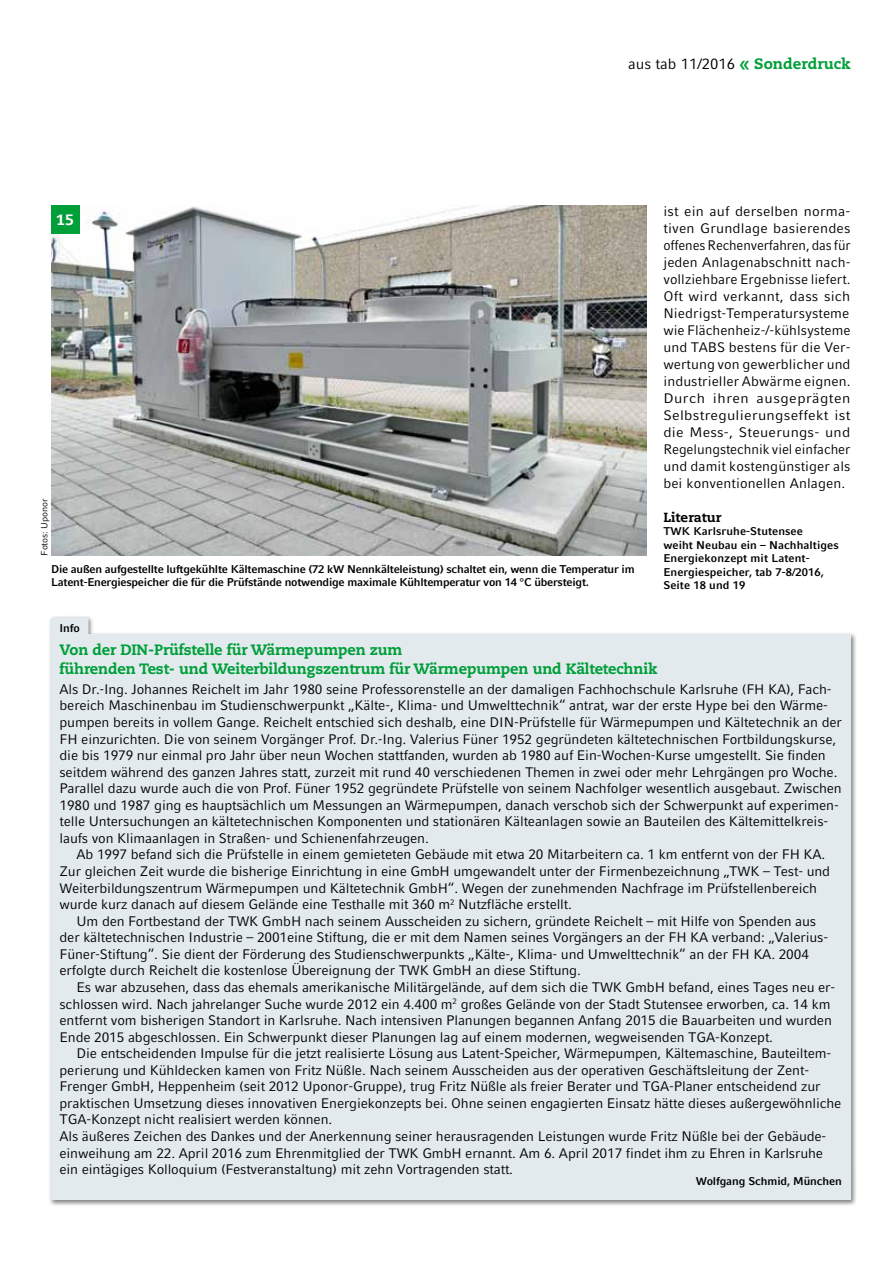
<style>
.page{position:relative;width:893px;height:1263px;background:#fff}
.page>*{position:absolute;margin:0;border:0;box-sizing:border-box;transform-origin:0 0}
.t1{font:800 15px/19.8px "Caecilia LT Std";letter-spacing:-.01em;color:#009f39}
.t2{font:15px "Compatil Fact LT Pro";color:#000}
.t3{font:800 15px "Caecilia LT Std";color:#fff}
.t4{font:13.8px/16.5px "Compatil Fact LT Pro";letter-spacing:-.01em;color:#000}
.t5{font:800 13.2px "Caecilia LT Std";letter-spacing:.005em;color:#000}
.t6{font:700 11.25px/13.5px "Compatil Fact LT Pro";letter-spacing:-.02em;color:#000}
.t7{font:700 11.25px/13.5px "Compatil Fact LT Pro";letter-spacing:.005em;color:#000}
.t8{font:9px "Compatil Fact LT Pro";color:#000}
.s1{font-weight:700;font-size:21px;color:#009f39}
.s2{font-family:"Caecilia LT Std";font-weight:800;color:#009f39}
</style>
<div class="page">
<img style="left:51px;top:205px;width:595px;height:350px">
<div style="left:51px;top:205px;width:28px;height:28px;background:#009f39"></div>
<div style="left:48px;top:615px;width:809px;height:591px;background:#000;opacity:.5"></div>
<div style="left:51px;top:635px;width:799px;height:565px;background:#e2eaee"></div>
<div style="left:51px;top:618px;width:38px;height:20px;background:#e2eaee"></div>
<p class="t2" style="left:628px;top:55px;width:224px">aus tab 11/2016 <span class="s1">«</span> <span class="s2">Sonderdruck</span></p>
<p class="t3" style="left:56px;top:211px;width:19px">15</p>
<p class="t8" style="left:39px;top:555px;width:59px;rotate:-90deg">Fotos: Uponor</p>
<p class="t6" style="left:51px;top:562px;width:585px">Die außen aufgestellte luftgekühlte Kältemaschine (72 kW Nennkälteleistung) schaltet ein, wenn die Temperatur im<br>Latent-Energiespeicher die für die Prüfstände notwendige maximale Kühltemperatur von 14 °C übersteigt.</p>
<p class="t4" style="left:663px;top:203px;width:189px;line-height:17px;text-align:justify">ist ein auf derselben norma&shy;tiven Grundlage basierendes offenes Rechenverfahren, das für jeden Anlagenabschnitt nach&shy;vollziehbare Ergebnisse liefert.<br>Oft wird verkannt, dass sich Niedrigst-Temperatursysteme wie Flächenheiz-/-kühlsysteme und TABS bestens für die Ver&shy;wertung von gewerblicher und industrieller Abwärme eignen.<br>Durch ihren ausgeprägten Selbstregulierungseffekt ist die Mess-, Steuerungs- und Regelungstechnik viel einfacher und damit kostengünstiger als bei konventionellen Anlagen.</p>
<p class="t5" style="left:663px;top:509px;width:60px">Literatur</p>
<p class="t7" style="left:663px;top:524px;width:177px">TWK Karlsruhe-Stutensee<br>weiht Neubau ein – Nachhaltiges<br>Energiekonzept mit Latent-<br>Energiespeicher, tab 7-8/2016,<br>Seite 18 und 19</p>
<p class="t6" style="left:60px;top:621px;width:22px">Info</p>
<p class="t1" style="left:60px;top:639px;width:599px">Von der DIN-Prüfstelle für Wärmepumpen zum<br>führenden Test- und Weiterbildungszentrum für Wärmepumpen und Kältetechnik</p>
<p class="t4" style="left:60px;top:681px;width:784px">Als Dr.-Ing. Johannes Reichelt im Jahr 1980 seine Professorenstelle an der damaligen Fachhochschule Karlsruhe (FH KA), Fach&shy;bereich Maschinenbau im Studienschwerpunkt „Kälte-, Klima- und Umwelttechnik“ antrat, war der erste Hype bei den Wärme&shy;pumpen bereits in vollem Gange. Reichelt entschied sich deshalb, eine DIN-Prüfstelle für Wärmepumpen und Kältetechnik an der FH einzurichten. Die von seinem Vorgänger Prof. Dr.-Ing. Valerius Füner 1952 gegründeten kältetechnischen Fortbildungskurse, die bis 1979 nur einmal pro Jahr über neun Wochen stattfanden, wurden ab 1980 auf Ein-Wochen-Kurse umgestellt. Sie finden seitdem während des ganzen Jahres statt, zurzeit mit rund 40 verschiedenen Themen in zwei oder mehr Lehrgängen pro Woche.<br>Parallel dazu wurde auch die von Prof. Füner 1952 gegründete Prüfstelle von seinem Nachfolger wesentlich ausgebaut. Zwischen 1980 und 1987 ging es hauptsächlich um Messungen an Wärmepumpen, danach verschob sich der Schwerpunkt auf experimen&shy;telle Untersuchungen an kältetechnischen Komponenten und stationären Kälteanlagen sowie an Bauteilen des Kältemittelkreis&shy;laufs von Klimaanlagen in Straßen- und Schienenfahrzeugen.</p>
<p class="t4" style="left:60px;top:846px;width:772px;text-indent:17px">Ab 1997 befand sich die Prüfstelle in einem gemieteten Gebäude mit etwa 20 Mitarbeitern ca. 1 km entfernt von der FH KA.<br>Zur gleichen Zeit wurde die bisherige Einrichtung in eine GmbH umgewandelt unter der Firmenbezeichnung „TWK – Test- und Weiterbildungszentrum Wärmepumpen und Kältetechnik GmbH“. Wegen der zunehmenden Nachfrage im Prüfstellenbereich wurde kurz danach auf diesem Gelände eine Testhalle mit 360 m<sup>2</sup> Nutzfläche erstellt.</p>
<p class="t4" style="left:60px;top:913px;width:770px;text-indent:17px">Um den Fortbestand der TWK GmbH nach seinem Ausscheiden zu sichern, gründete Reichelt – mit Hilfe von Spenden aus der kältetechnischen Industrie – 2001eine Stiftung, die er mit dem Namen seines Vorgängers an der FH KA verband: „Valerius-Füner-Stiftung“. Sie dient der Förderung des Studienschwerpunkts „Kälte-, Klima- und Umwelttechnik“ an der FH KA. 2004 erfolgte durch Reichelt die kostenlose Übereignung der TWK GmbH an diese Stiftung.</p>
<p class="t4" style="left:60px;top:979px;width:777px;text-indent:17px">Es war abzusehen, dass das ehemals amerikanische Militärgelände, auf dem sich die TWK GmbH befand, eines Tages neu er&shy;schlossen wird. Nach jahrelanger Suche wurde 2012 ein 4.400 m<sup>2</sup> großes Gelände von der Stadt Stutensee erworben, ca. 14 km entfernt vom bisherigen Standort in Karlsruhe. Nach intensiven Planungen begannen Anfang 2015 die Bauarbeiten und wurden Ende 2015 abgeschlossen. Ein Schwerpunkt dieser Planungen lag auf einem modernen, wegweisenden TGA-Konzept.</p>
<p class="t4" style="left:60px;top:1045px;width:783px;text-indent:17px">Die entscheidenden Impulse für die jetzt realisierte Lösung aus Latent-Speicher, Wärmepumpen, Kältemaschine, Bauteiltem&shy;perierung und Kühldecken kamen von Fritz Nüßle. Nach seinem Ausscheiden aus der operativen Geschäftsleitung der Zent-Frenger GmbH, Heppenheim (seit 2012 Uponor-Gruppe), trug Fritz Nüßle als freier Berater und TGA-Planer entscheidend zur praktischen Umsetzung dieses innovativen Energiekonzepts bei. Ohne seinen engagierten Einsatz hätte dieses außergewöhnliche TGA-Konzept nicht realisiert werden können.<br>Als äußeres Zeichen des Dankes und der Anerkennung seiner herausragenden Leistungen wurde Fritz Nüßle bei der Gebäude&shy;einweihung am 22. April 2016 zum Ehrenmitglied der TWK GmbH ernannt. Am 6. April 2017 findet ihm zu Ehren in Karlsruhe ein eintägiges Kolloquium (Festveranstaltung) mit zehn Vortragenden statt.</p>
<p class="t6" style="left:696px;top:1174px;width:148px">Wolfgang Schmid, München</p>
</div>
